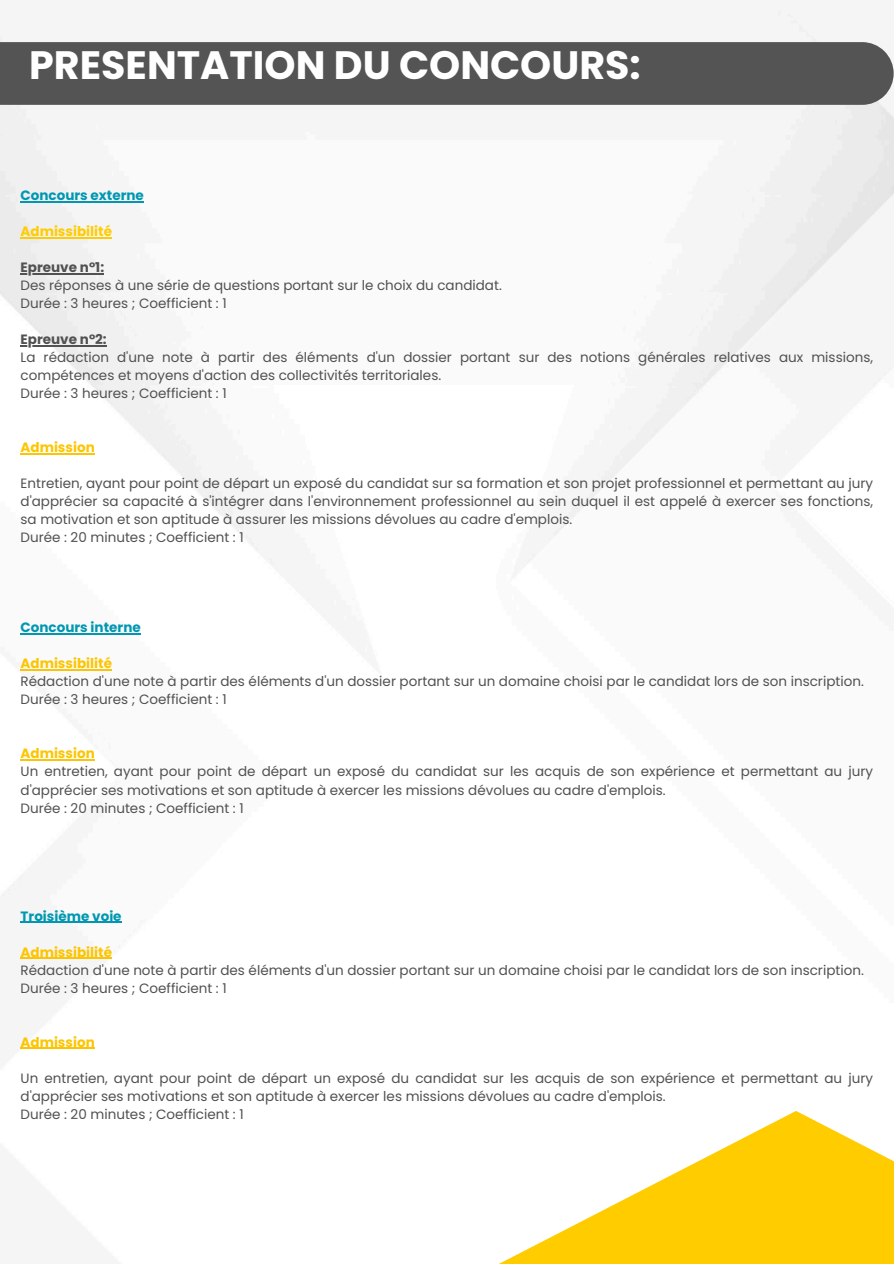
<style>
.page{position:relative;width:894px;height:1264px;background:#fff}
.page>*{position:absolute;margin:0;border:0;box-sizing:border-box;transform-origin:0 0}
.t1{font:700 39.6px "Poppins";color:#fff}
.t2{font:13.5px/18px "Poppins";color:#525151}
.t3{font:700 13.5px "Poppins";color:#fdc500}
.t4{font:700 13.5px "Poppins";color:#0097b2}
.t5{font:700 13.5px "Poppins";color:#525151}
.t6{font:700 13.5px "Poppins";color:#fc0}
</style>
<div class="page">
<img style="left:0;top:10px;width:893px;height:1039px">
<svg style="left:501px;top:1111px;width:392px;height:152px;fill:#fc0"></svg>
<div style="left:0;top:42px;width:893px;height:63px;background:#545454"></div>
<hr style="left:21px;top:201px;width:123px;height:1px;background:#0097b2">
<hr style="left:21px;top:237px;width:91px;height:1px;background:#fc0">
<hr style="left:21px;top:273px;width:83px;height:1px;background:#525151">
<hr style="left:21px;top:345px;width:86px;height:1px;background:#525151">
<hr style="left:21px;top:453px;width:74px;height:1px;background:#fdc500">
<hr style="left:21px;top:633px;width:120px;height:1px;background:#0097b2">
<hr style="left:21px;top:669px;width:91px;height:1px;background:#fdc500">
<hr style="left:21px;top:759px;width:74px;height:1px;background:#fdc500">
<hr style="left:21px;top:921px;width:101px;height:1px;background:#0097b2">
<hr style="left:21px;top:957px;width:91px;height:1px;background:#fdc500">
<hr style="left:21px;top:1047px;width:74px;height:1px;background:#fdc500">
<h1 class="t1" style="left:29px;top:37px;width:613px">PRESENTATION DU CONCOURS:</h1>
<p class="t4" style="left:21px;top:186px;width:125px">Concours externe</p>
<p class="t6" style="left:21px;top:222px;width:93px">Admissibilité</p>
<p class="t5" style="left:21px;top:258px;width:85px">Epreuve n°1:</p>
<p class="t2" style="left:21px;top:276px;width:482px">Des réponses à une série de questions portant sur le choix du candidat.<br>Durée : 3 heures ; Coefficient : 1</p>
<p class="t5" style="left:21px;top:330px;width:88px">Epreuve n°2:</p>
<p class="t2" style="left:21px;top:348px;width:853px">La rédaction d'une note à partir des éléments d'un dossier portant sur des notions générales relatives aux missions, compétences et moyens d'action des collectivités territoriales.<br>Durée : 3 heures ; Coefficient : 1</p>
<p class="t3" style="left:21px;top:438px;width:76px">Admission</p>
<p class="t2" style="left:21px;top:474px;width:853px">Entretien, ayant pour point de départ un exposé du candidat sur sa formation et son projet professionnel et permettant au jury d'apprécier sa capacité à s'intégrer dans l'environnement professionnel au sein duquel il est appelé à exercer ses fonctions, sa motivation et son aptitude à assurer les missions dévolues au cadre d'emplois.<br>Durée : 20 minutes ; Coefficient : 1</p>
<p class="t4" style="left:21px;top:618px;width:122px">Concours interne</p>
<p class="t3" style="left:21px;top:654px;width:93px">Admissibilité</p>
<p class="t2" style="left:21px;top:672px;width:844px">Rédaction d'une note à partir des éléments d'un dossier portant sur un domaine choisi par le candidat lors de son inscription.<br>Durée : 3 heures ; Coefficient : 1</p>
<p class="t3" style="left:21px;top:744px;width:76px">Admission</p>
<p class="t2" style="left:21px;top:762px;width:853px">Un entretien, ayant pour point de départ un exposé du candidat sur les acquis de son expérience et permettant au jury d'apprécier ses motivations et son aptitude à exercer les missions dévolues au cadre d'emplois.<br>Durée : 20 minutes ; Coefficient : 1</p>
<p class="t4" style="left:21px;top:906px;width:102px">Troisième voie</p>
<p class="t3" style="left:21px;top:942px;width:93px">Admissibilité</p>
<p class="t2" style="left:21px;top:960px;width:844px">Rédaction d'une note à partir des éléments d'un dossier portant sur un domaine choisi par le candidat lors de son inscription.<br>Durée : 3 heures ; Coefficient : 1</p>
<p class="t3" style="left:21px;top:1032px;width:76px">Admission</p>
<p class="t2" style="left:21px;top:1068px;width:853px">Un entretien, ayant pour point de départ un exposé du candidat sur les acquis de son expérience et permettant au jury d'apprécier ses motivations et son aptitude à exercer les missions dévolues au cadre d'emplois.<br>Durée : 20 minutes ; Coefficient : 1</p>
</div>
